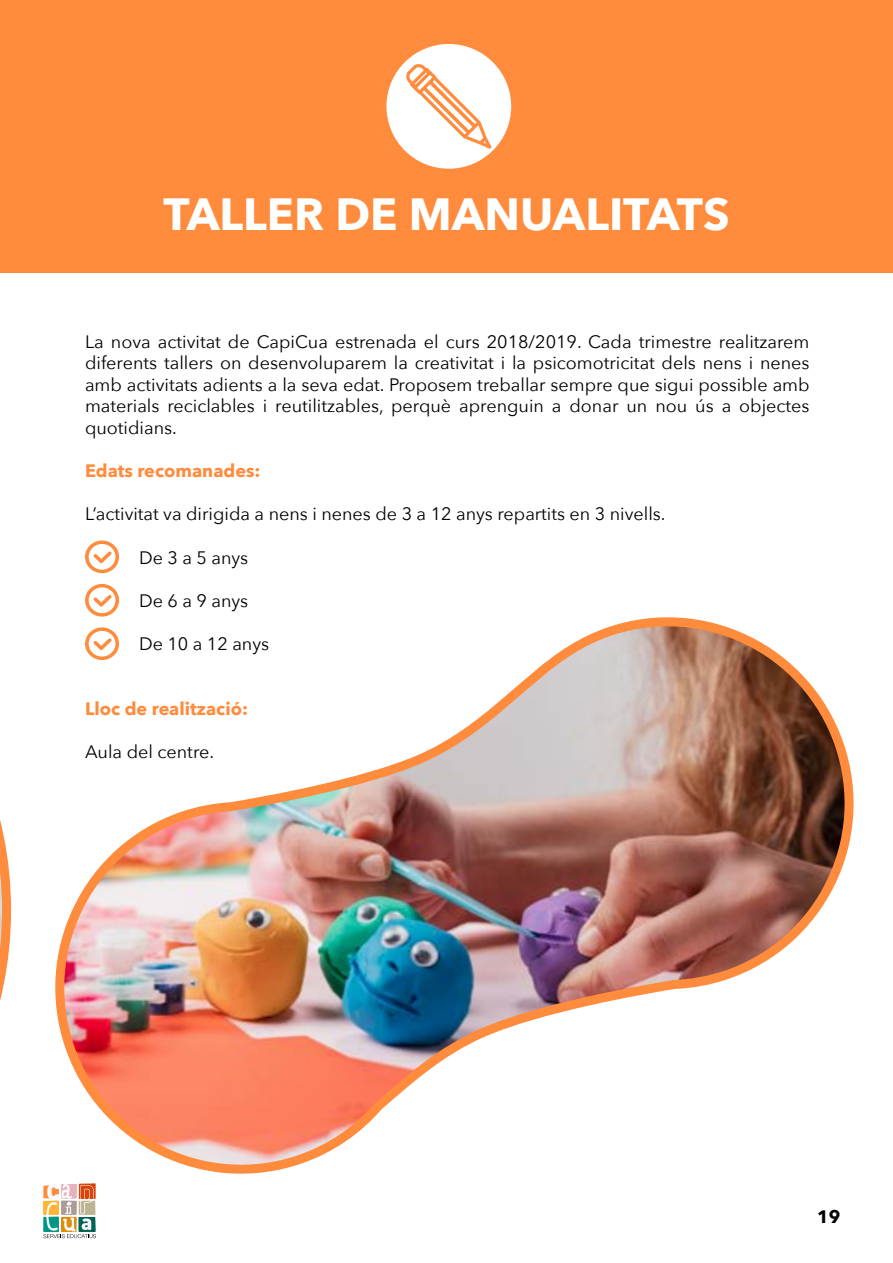
<style>
.page{position:relative;width:893px;height:1263px;background:#fff}
.page>*{position:absolute;margin:0;border:0;box-sizing:border-box;transform-origin:0 0}
.t1{font:700 45px "Avenir Next";color:#fff}
.t2{font:18px/21.6px "Avenir Next";color:#000;text-align:justify}
.t3{font:700 18px "Avenir Next";color:#ff8b3d}
.t4{font:700 18px "Avenir Next";color:#000}
</style>
<div class="page">
<svg style="left:43px;top:1192px;width:53px;height:46px"></svg>
<div style="left:0;top:0;width:893px;height:272px;background:#ff8b3d"></div>
<svg style="left:0;top:820px;width:11px;height:181px"></svg>
<div style="left:386px;top:44px;width:125px;height:125px;background:#fff;border-radius:50%"></div>
<svg style="left:406px;top:64px;width:86px;height:85px"></svg>
<svg style="left:85px;top:540px;width:34px;height:33px"></svg>
<svg style="left:85px;top:584px;width:34px;height:15px"></svg>
<img style="left:43px;top:599px;width:811px;height:593px">
<h1 class="t1" style="left:163px;top:176px;width:568px">TALLER DE MANUALITATS</h1>
<p class="t2" style="left:85px;top:330px;width:726px">La nova activitat de CapiCua estrenada el curs 2018/2019. Cada trimestre realitzarem diferents tallers on desenvoluparem la creativitat i la psicomotricitat dels nens i nenes amb activitats adients a la seva edat. Proposem treballar sempre que sigui possible amb materials reciclables i reutilitzables, perquè aprenguin a donar un nou ús a objectes quotidians.</p>
<p class="t3" style="left:85px;top:455px;width:177px">Edats recomanades:</p>
<p class="t2" style="left:85px;top:502px;width:582px">L’activitat va dirigida a nens i nenes de 3 a 12 anys repartits en 3 nivells.</p>
<p class="t2" style="left:139px;top:546px;width:111px">De 3 a 5 anys</p>
<p class="t2" style="left:139px;top:589px;width:111px">De 6 a 9 anys</p>
<p class="t2" style="left:139px;top:632px;width:132px">De 10 a 12 anys</p>
<p class="t3" style="left:85px;top:693px;width:164px">Lloc de realització:</p>
<p class="t2" style="left:85px;top:740px;width:131px">Aula del centre.</p>
<p class="t4" style="left:817px;top:1200px;width:25px">19</p>
</div>
